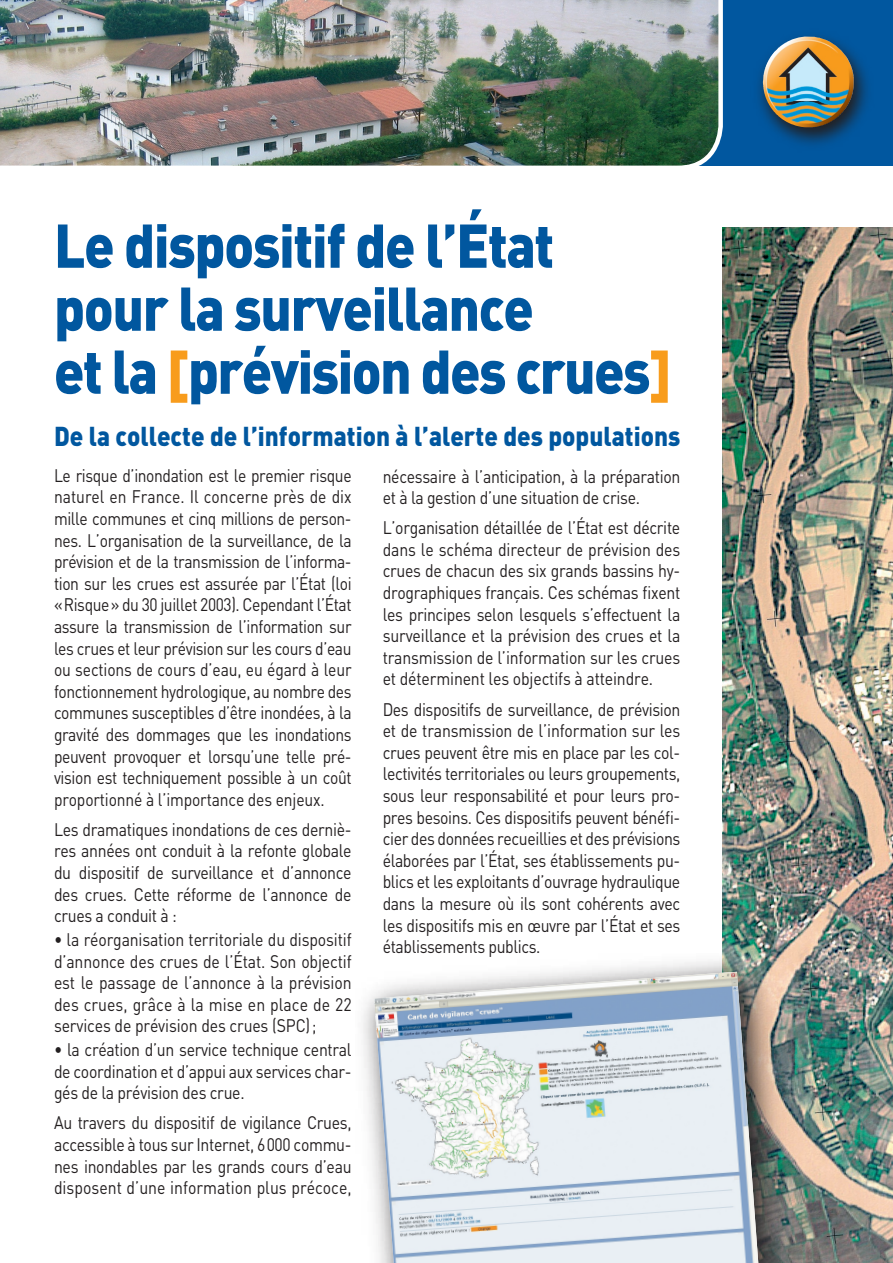
<style>
.page{position:relative;width:893px;height:1263px;background:#fff}
.page>*{position:absolute;margin:0;border:0;box-sizing:border-box;transform-origin:0 0}
.t1{font:900 60.75px "DIN";letter-spacing:-.025em;color:#01579f;scale:.9 1}
.Titres_11{font:900 27px "DIN";color:#01579f;scale:.9 1}
.texte{font:18px/21.6px "DIN";letter-spacing:-.02em;color:#231f20;text-align:justify;scale:.88 1}
.texte-2{font:18px/21.6px "DIN";letter-spacing:-.02em;color:#231f20;text-align:justify;scale:.87 1}
.s1{color:#f89c1c}
</style>
<div class="page">
<div style="left:668px;top:0;width:225px;height:166px;background:#01579f"></div>
<img style="left:0;top:0;width:723px;height:166px">
<img style="left:723px;top:227px;width:170px;height:1036px">
<img style="left:363px;top:953px;width:433px;height:310px">
<img style="left:374px;top:972px;width:385px;height:291px">
<svg style="left:758px;top:36px;width:110px;height:109px"></svg>
<img style="left:790px;top:37px;width:64px;height:90px">
<p class="t1" style="left:54px;top:205px;width:557px">Le dispositif de l’État</p>
<p class="t1" style="left:54px;top:268px;width:535px">pour la surveillance</p>
<p class="t1" style="left:54px;top:331px;width:688px">et la <span class="s1">[</span>prévision des crues<span class="s1">]</span></p>
<p class="Titres_11" style="left:54px;top:418px;width:697px">De la collecte de l’information à l’alerte des populations</p>
<p class="texte-2" style="left:54px;top:464px;width:344px">Le risque d’inondation est le premier risque naturel en France. Il concerne près de dix mille communes et cinq millions de person&shy;nes. L’organisation de la surveillance, de la prévision et de la transmission de l’informa&shy;tion sur les crues est assurée par l’État (loi « Risque » du 30 juillet 2003). Cependant l’État assure la transmission de l’information sur les crues et leur prévision sur les cours d’eau ou sections de cours d’eau, eu égard à leur fonctionnement hydrologique, au nombre des communes susceptibles d’être inondées, à la gravité des dommages que les inondations peuvent provoquer et lorsqu’une telle pré&shy;vision est techniquement possible à un coût proportionné à l’importance des enjeux.</p>
<p class="texte" style="left:54px;top:818px;width:340px">Les dramatiques inondations de ces derniè&shy;res années ont conduit à la refonte globale du dispositif de surveillance et d’annonce des crues. Cette réforme de l’annonce de crues a conduit à :</p>
<p class="texte" style="left:54px;top:928px;width:340px">• la réorganisation territoriale du dispositif d’annonce des crues de l’État. Son objectif est le passage de l’annonce à la prévision des crues, grâce à la mise en place de 22 services de prévision des crues (SPC) ;</p>
<p class="texte" style="left:54px;top:1038px;width:340px">• la création d’un service technique central de coordination et d’appui aux services char&shy;gés de la prévision des crue.</p>
<p class="texte" style="left:54px;top:1112px;width:340px">Au travers du dispositif de vigilance Crues, accessible à tous sur Internet, 6 000 commu&shy;nes inondables par les grands cours d’eau disposent d’une information plus précoce,</p>
<p class="texte" style="left:383px;top:465px;width:340px">nécessaire à l’anticipation, à la préparation et à la gestion d’une situation de crise.</p>
<p class="texte" style="left:383px;top:517px;width:340px">L’organisation détaillée de l’État est décrite dans le schéma directeur de prévision des crues de chacun des six grands bassins hy&shy;drographiques français. Ces schémas fixent les principes selon lesquels s’effectuent la surveillance et la prévision des crues et la transmission de l’information sur les crues et déterminent les objectifs à atteindre.</p>
<p class="texte" style="left:383px;top:698px;width:340px">Des dispositifs de surveillance, de prévision et de transmission de l’information sur les crues peuvent être mis en place par les col&shy;lectivités territoriales ou leurs groupements, sous leur responsabilité et pour leurs pro&shy;pres besoins. Ces dispositifs peuvent bénéfi&shy;cier des données recueillies et des prévisions élaborées par l’État, ses établissements pu&shy;blics et les exploitants d’ouvrage hydraulique dans la mesure où ils sont cohérents avec les dispositifs mis en œuvre par l’État et ses établissements publics.</p>
</div>
